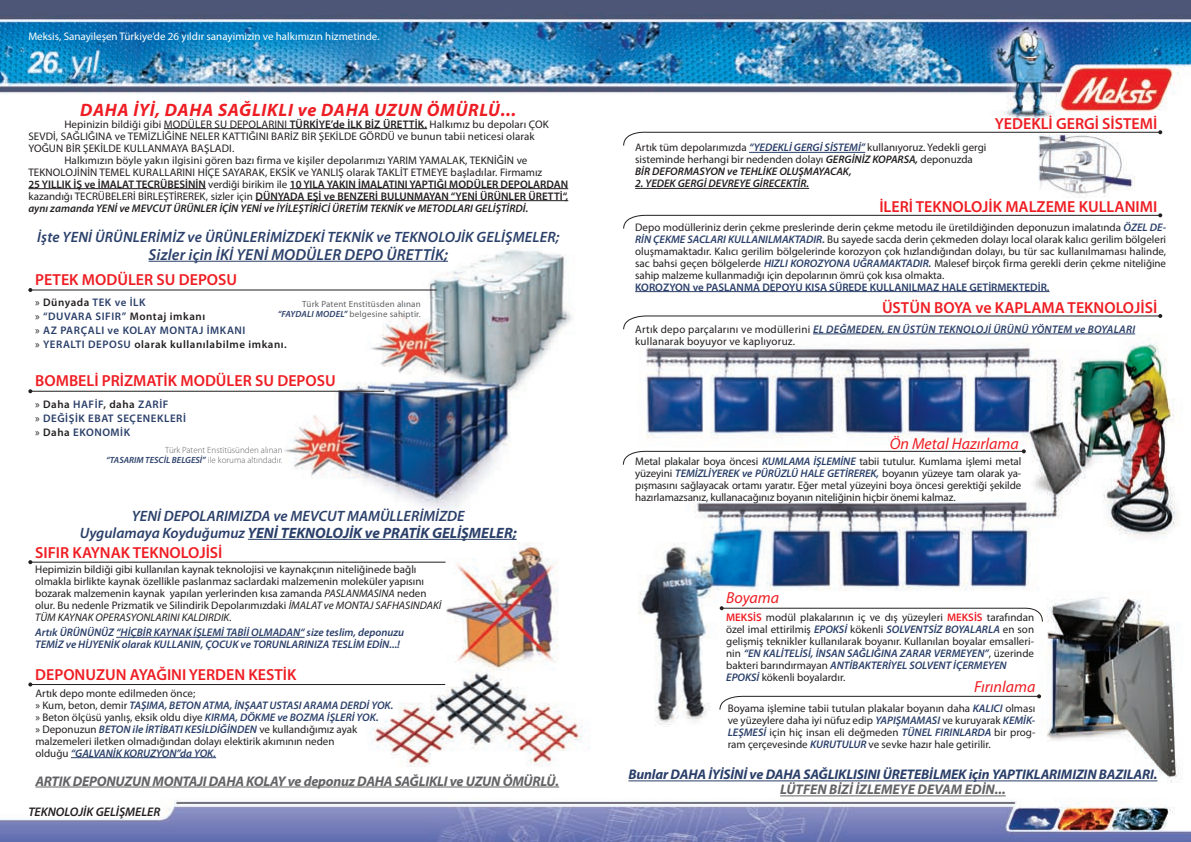
<style>
.page{position:relative;width:1191px;height:842px;background:#fff}
.page>*{position:absolute;margin:0;border:0;box-sizing:border-box;transform-origin:0 0}
.t1{font:italic 700 18px "Myriad Pro";letter-spacing:.04em;color:#ee1d23}
.t2{font:600 16px "Myriad Pro";color:#ee1d23}
.t3{font:italic 600 16px "Myriad Pro";letter-spacing:.01em;color:#2a3f69}
.t4{font:italic 16px "Myriad Pro";color:#ee1d23}
.t5{font:italic 600 15px/17px "Myriad Pro";letter-spacing:.01em;color:#2a3f69;text-align:center}
.t6{font:italic 700 14px "Myriad Pro";letter-spacing:-.015em;color:#636366}
.t7{font:italic 700 14px "Myriad Pro";letter-spacing:-.01em;color:#2a3f69}
.t8{font:italic 600 12.5px "Myriad Pro";color:#231f20}
.t9{font:11px/12px "Myriad Pro";color:#231f20}
.t10{font:600 11px "Myriad Pro";color:#231f20}
.t11{font:600 11px/14px "Myriad Pro";letter-spacing:.05em;color:#2a3f69}
.t12{font:italic 600 11px/12px "Myriad Pro";color:#2a3f69}
.t13{font:italic 600 11px "Myriad Pro";color:#231f20}
.t14{font:11px/12px "Myriad Pro";letter-spacing:.02em;color:#231f20}
.t15{font:11px "Myriad Pro";color:#fff}
.t16{font:600 11px "Myriad Pro";color:#2a3f69}
.t17{font:300 9px/10px "Myriad Pro";color:#636366;text-align:right}
.t18{font:9px/10px "Myriad Pro";letter-spacing:.02em;color:#636366;text-align:right}
.s1{font-weight:600}
.s2{font-weight:400}
.s3{font-weight:400;color:#231f20}
.s4{color:#231f20}
.s5{font-weight:600;font-style:italic;color:#2a3f69}
.s6{font-weight:700}
.s7{font-style:italic}
.s8{font-weight:600;font-style:italic}
.s9{font-weight:600;color:#ee1d23}
</style>
<div class="page">
<img style="left:0;top:0;width:1191px;height:842px">
<hr style="left:749px;top:152px;width:116px;height:1px;background:#2a3f69">
<hr style="left:635px;top:188px;width:174px;height:1px;background:#231f20">
<hr style="left:164px;top:128px;width:263px;height:1px;background:#231f20">
<hr style="left:28px;top:188px;width:178px;height:1px;background:#231f20">
<hr style="left:290px;top:188px;width:278px;height:1px;background:#231f20">
<hr style="left:255px;top:200px;width:313px;height:1px;background:#231f20">
<hr style="left:248px;top:539px;width:269px;height:1px;background:#2a3f69">
<hr style="left:71px;top:757px;width:145px;height:1px;background:#2a3f69">
<hr style="left:35px;top:787px;width:524px;height:1px;background:#636366">
<hr style="left:635px;top:291px;width:414px;height:1px;background:#2a3f69">
<hr style="left:813px;top:334px;width:322px;height:1px;background:#2a3f69">
<hr style="left:30px;top:289px;width:407px;height:1px;background:#231f20">
<svg style="left:28px;top:288px;width:4px;height:4px"></svg>
<hr style="left:30px;top:391px;width:354px;height:1px;background:#231f20">
<svg style="left:28px;top:389px;width:4px;height:4px"></svg>
<hr style="left:30px;top:562px;width:415px;height:1px;background:#231f20">
<svg style="left:28px;top:560px;width:4px;height:4px"></svg>
<svg style="left:622px;top:130px;width:540px;height:17px"></svg>
<svg style="left:622px;top:213px;width:540px;height:17px"></svg>
<svg style="left:622px;top:314px;width:540px;height:16px"></svg>
<hr style="left:30px;top:684px;width:415px;height:1px;background:#231f20">
<svg style="left:28px;top:682px;width:4px;height:4px"></svg>
<hr style="left:116px;top:637px;width:189px;height:1px;background:#2a3f69">
<svg style="left:719px;top:606px;width:324px;height:16px"></svg>
<hr style="left:149px;top:261px;width:299px;height:1px;background:#2a3f69">
<hr style="left:628px;top:780px;width:529px;height:1px;background:#2a3f69">
<hr style="left:780px;top:795px;width:225px;height:1px;background:#636366">
<svg style="left:622px;top:449px;width:403px;height:17px"></svg>
<svg style="left:719px;top:694px;width:322px;height:17px"></svg>
<p class="t15" style="left:28px;top:29px;width:353px">Meksis, Sanayileşen Türkiye’de 26 yıldır sanayimizin ve halkımızın hizmetinde.</p>
<h1 class="t1" style="left:80px;top:98px;width:437px">DAHA İYİ, DAHA SAĞLIKLI ve DAHA UZUN ÖMÜRLÜ...</h1>
<p class="t9" style="left:64px;top:118px;width:486px">Hepinizin bildiği gibi MODÜLER SU DEPOLARINI <span class="s1">TÜRKİYE’de İLK BİZ ÜRETTİK.</span> Halkımız bu depoları ÇOK</p>
<p class="t9" style="left:28px;top:130px;width:508px">SEVDİ, SAĞLIĞINA ve TEMİZLİĞİNE NELER KATTIĞINI BARİZ BİR ŞEKİLDE GÖRDÜ ve bunun tabii neticesi olarak</p>
<p class="t9" style="left:28px;top:142px;width:207px">YOĞUN BİR ŞEKİLDE KULLANMAYA BAŞLADI.</p>
<p class="t9" style="left:64px;top:154px;width:464px">Halkımızın böyle yakın ilgisini gören bazı firma ve kişiler depolarımızı YARIM YAMALAK, TEKNİĞİN ve</p>
<p class="t9" style="left:28px;top:166px;width:515px">TEKNOLOJİNİN TEMEL KURALLARINI HİÇE SAYARAK, EKSİK ve YANLIŞ olarak TAKLİT ETMEYE başladılar. Firmamız</p>
<p class="t10" style="left:28px;top:177px;width:541px">25 YILLIK İŞ ve İMALAT TECRÜBESİNİN <span class="s2">verdiği birikim ile</span> 10 YILA YAKIN İMALATINI YAPTIĞI MODÜLER DEPOLARDAN</p>
<p class="t10" style="left:28px;top:189px;width:541px"><span class="s2">kazandığı TECRÜBELERİ BİRLEŞTİREREK, sizler için</span> DÜNYADA EŞİ ve BENZERİ BULUNMAYAN “YENİ ÜRÜNLER ÜRETTİ“,</p>
<p class="t13" style="left:28px;top:201px;width:501px">aynı zamanda YENİ ve MEVCUT ÜRÜNLER İÇİN YENİ ve İYİLEŞTİRİCİ ÜRETİM TEKNİK ve METODLARI GELİŞTİRDİ.</p>
<h3 class="t5" style="left:37px;top:228px;width:523px">İşte YENİ ÜRÜNLERİMİZ ve ÜRÜNLERİMİZDEKİ TEKNİK ve TEKNOLOJİK GELİŞMELER;</h3>
<h2 class="t3" style="left:149px;top:244px;width:301px">Sizler için İKİ YENİ MODÜLER DEPO ÜRETTİK;</h2>
<h2 class="t2" style="left:35px;top:269px;width:203px">PETEK MODÜLER SU DEPOSU</h2>
<p class="t11" style="left:35px;top:295px;width:253px"><span class="s3">»</span> <span class="s4">Dünyada</span> TEK ve İLK<br><span class="s3">»</span> “DUVARA SIFIR” <span class="s4">Montaj imkanı<br></span><span class="s3">»</span> AZ PARÇALI ve KOLAY MONTAJ İMKANI<br><span class="s3">»</span> YERALTI DEPOSU <span class="s4">olarak kullanılabilme imkanı.</span></p>
<p class="t18" style="left:278px;top:299px;width:145px">Türk Patent Enstitüsden alınan <span class="s5">“FAYDALI MODEL”</span> belgesine sahiptir.</p>
<h2 class="t2" style="left:35px;top:371px;width:302px">BOMBELİ PRİZMATİK MODÜLER SU DEPOSU</h2>
<p class="t11" style="left:35px;top:397px;width:152px"><span class="s3">»</span> <span class="s4">Daha</span> HAFİF<span class="s4">, daha</span> ZARİF<br><span class="s3">»</span> DEĞİŞİK EBAT SEÇENEKLERİ <span class="s3">»</span> <span class="s4">Daha</span> EKONOMİK</p>
<p class="t17" style="left:106px;top:445px;width:178px">Türk Patent Enstitüsünden alınan<br><span class="s5">“TASARIM TESCİL BELGESİ”</span> ile koruma altındadır.</p>
<h3 class="t5" style="left:80px;top:507px;width:438px">YENİ DEPOLARIMIZDA ve MEVCUT MAMÜLLERİMİZDE<br>Uygulamaya Koyduğumuz <span class="s6">YENİ TEKNOLOJİK ve PRATİK GELİŞMELER;</span></h3>
<h2 class="t2" style="left:35px;top:542px;width:189px">SIFIR KAYNAK TEKNOLOJİSİ</h2>
<p class="t9" style="left:35px;top:563px;width:408px">Hepimizin bildiği gibi kullanılan kaynak teknolojisi ve kaynakçının niteliğinede bağlı olmakla birlikte kaynak özellikle paslanmaz saclardaki malzemenin moleküler yapısını bozarak malzemenin kaynak yapılan yerlerinden kısa zamanda <span class="s7">PASLANMASINA</span> neden olur. Bu nedenle Prizmatik ve Silindirik Depolarımızdaki <span class="s7">İMALAT ve MONTAJ SAFHASINDAKİ TÜM KAYNAK OPERASYONLARINI KALDIRDIK.</span></p>
<p class="t12" style="left:35px;top:626px;width:370px">Artık ÜRÜNÜNÜZ “HİÇBİR KAYNAK İŞLEMİ TABİİ OLMADAN“ size teslim, deponuzu<br>TEMİZ ve HİJYENİK olarak KULLANIN, ÇOCUK ve TORUNLARINIZA TESLİM EDİN...!</p>
<h2 class="t2" style="left:35px;top:665px;width:263px">DEPONUZUN AYAĞINI YERDEN KESTİK</h2>
<p class="t9" style="left:35px;top:687px;width:359px">Artık depo monte edilmeden önce;<br>» Kum, beton, demir <span class="s5">TAŞIMA, BETON ATMA, İNŞAAT USTASI ARAMA DERDİ YOK. </span>» Beton ölçüsü yanlış, eksik oldu diye <span class="s5">KIRMA, DÖKME ve BOZMA İŞLERİ YOK.<br></span>» Deponuzun <span class="s5">BETON ile İRTİBATI KESİLDİĞİNDEN</span> ve kullandığımız ayak malzemeleri iletken olmadığından dolayı elektirik akımının neden<br>olduğu <span class="s5">“GALVANİK KORUZYON”da YOK.</span></p>
<p class="t6" style="left:35px;top:772px;width:525px">ARTIK DEPONUZUN MONTAJI DAHA KOLAY ve deponuz DAHA SAĞLIKLI ve UZUN ÖMÜRLÜ.</p>
<p class="t8" style="left:28px;top:804px;width:134px">TEKNOLOJİK GELİŞMELER</p>
<p class="t9" style="left:635px;top:141px;width:353px">Artık tüm depolarımızda <span class="s5">“YEDEKLİ GERGİ SİSTEMİ”</span> kullanıyoruz. Yedekli gergi sisteminde herhangi bir nedenden dolayı <span class="s8">GERGİNİZ KOPARSA,</span> deponuzda<br><span class="s8">BİR DEFORMASYON ve TEHLİKE OLUŞMAYACAK,</span></p>
<p class="t13" style="left:635px;top:177px;width:175px">2. YEDEK GERGİ DEVREYE GİRECEKTİR.</p>
<h2 class="t2" style="left:995px;top:113px;width:164px">YEDEKLİ GERGİ SİSTEMİ</h2>
<h2 class="t2" style="left:879px;top:196px;width:279px">İLERİ TEKNOLOJİK MALZEME KULLANIMI</h2>
<p class="t9" style="left:635px;top:221px;width:532px;text-align:justify">Depo modülleriniz derin çekme preslerinde derin çekme metodu ile üretildiğinden deponuzun imalatında <span class="s5">ÖZEL DE-RİN ÇEKME SACLARI KULLANILMAKTADIR.</span> Bu sayede sacda derin çekmeden dolayı local olarak kalıcı gerilim bölgeleri oluşmamaktadır. Kalıcı gerilim bölgelerinde korozyon çok hızlandığından dolayı, bu tür sac kullanılmaması halinde, sac bahsi geçen bölgelerde <span class="s5">HIZLI KOROZYONA UĞRAMAKTADIR.</span> Malesef birçok firma gerekli derin çekme niteliğine sahip malzeme kullanmadığı için depolarının ömrü çok kısa olmakta.</p>
<p class="t16" style="left:635px;top:280px;width:416px">KOROZYON ve PASLANMA DEPOYU KISA SÜREDE KULLANILMAZ HALE GETİRMEKTEDİR.</p>
<h2 class="t2" style="left:882px;top:297px;width:277px">ÜSTÜN BOYA ve KAPLAMA TEKNOLOJİSİ</h2>
<p class="t14" style="left:635px;top:323px;width:501px">Artık depo parçalarını ve modüllerini <span class="s5">EL DEĞMEDEN, EN ÜSTÜN TEKNOLOJİ ÜRÜNÜ YÖNTEM ve BOYALARI </span>kullanarak boyuyor ve kaplıyoruz.</p>
<h2 class="t4" style="left:889px;top:434px;width:130px">Ön Metal Hazırlama</h2>
<p class="t9" style="left:635px;top:455px;width:388px;text-align:justify">Metal plakalar boya öncesi <span class="s5">KUMLAMA İŞLEMİNE</span> tabii tutulur. Kumlama işlemi metal yüzeyini <span class="s5">TEMİZLİYEREK ve PÜRÜZLÜ HALE GETİREREK,</span> boyanın yüzeye tam olarak ya&shy;pışmasını sağlayacak ortamı yaratır. Eğer metal yüzeyini boya öncesi gerektiği şekilde hazırlamazsanız, kullanacağınız boyanın niteliğinin hiçbir önemi kalmaz.</p>
<h2 class="t4" style="left:726px;top:588px;width:55px">Boyama</h2>
<p class="t9" style="left:726px;top:611px;width:309px"><span class="s9">MEKSİS</span> modül plakalarının iç ve dış yüzeyleri <span class="s9">MEKSİS</span> tarafından özel imal ettirilmiş <span class="s5">EPOKSİ</span> kökenli <span class="s5">SOLVENTSİZ BOYALARLA</span> en son gelişmiş teknikler kullanılarak boyanır. Kullanılan boyalar emsalleri&shy;nin <span class="s5">“EN KALİTELİSİ, İNSAN SAĞLIĞINA ZARAR VERMEYEN”</span>, üzerinde bakteri barındırmayan <span class="s5">ANTİBAKTERİYEL SOLVENT İÇERMEYEN EPOKSİ</span> kökenli boyalardır.</p>
<h2 class="t4" style="left:974px;top:677px;width:63px">Fırınlama</h2>
<p class="t9" style="left:727px;top:702px;width:309px;text-align:justify">Boyama işlemine tabii tutulan plakalar boyanın daha <span class="s5">KALICI</span> olması ve yüzeylere daha iyi nüfuz edip <span class="s5">YAPIŞMAMASI</span> ve kuruyarak <span class="s5">KEMİK-LEŞMESİ</span> için hiç insan eli değmeden <span class="s5">TÜNEL FIRINLARDA</span> bir prog&shy;ram çerçevesinde <span class="s5">KURUTULUR</span> ve sevke hazır hale getirilir.</p>
<p class="t7" style="left:628px;top:766px;width:530px">Bunlar DAHA İYİSİNİ ve DAHA SAĞLIKLISINI ÜRETEBİLMEK için YAPTIKLARIMIZIN BAZILARI.</p>
<p class="t6" style="left:780px;top:781px;width:227px">LÜTFEN BİZİ İZLEMEYE DEVAM EDİN...</p>
</div>
